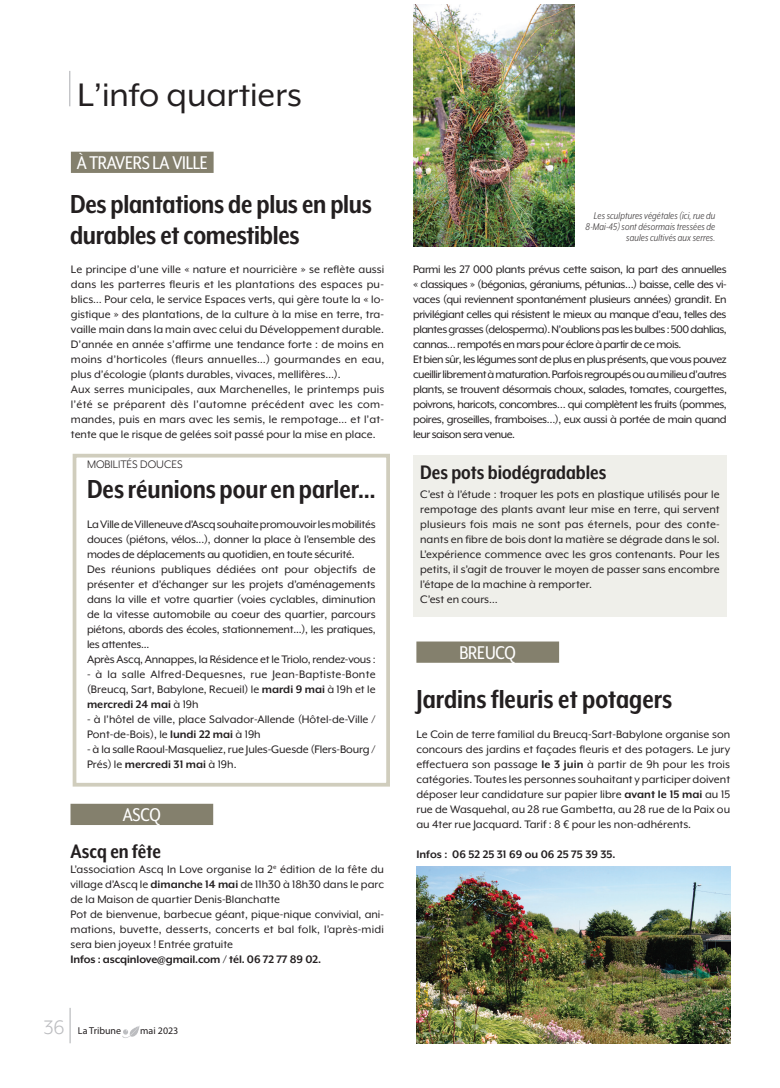
<style>
.page{position:relative;width:780px;height:1088px;background:#fff}
.page>*{position:absolute;margin:0;border:0;box-sizing:border-box;transform-origin:0 0}
.texte{font:37.5px "Mr Eaves XL Mod OT";color:#231f20}
.texte-2{font:700 30px "Mr Eaves XL Mod Nar OT";color:#231f20}
.titre_cond{font:700 30px/31.2px "Mr Eaves XL Mod Nar OT";letter-spacing:-.01em;color:#231f20}
.surtitre_brèves{font:700 22.5px "Mr Eaves XL Mod Nar OT";color:#231f20}
.texte-3{font:700 22.5px "Mr Eaves XL Mod Nar OT";color:#231f20}
.texte-4{font:22.5px "Mr Eaves XL Mod OT";color:#bcbdc0}
.titre_quartier{font:21.25px "Mr Eaves XL Mod Nar OT";letter-spacing:-.01em;color:#fff}
.texte-5{font:12.5px/15px "Mr Eaves XL Mod OT";color:#231f20;text-align:justify}
.texte-6{font:700 12.5px "Mr Eaves XL Mod OT";letter-spacing:-.01em;color:#231f20}
.texte-7{font:12.5px "Mr Eaves XL Mod OT";letter-spacing:-.02em;color:#231f20}
.texte-8{font:12.5px "Mr Eaves XL Mod OT";color:#231f20}
.t1{font:italic 11.25px/11.2px "Mr Eaves XL Mod Nar OT";letter-spacing:.01em;color:#231f20;text-align:right}
.t2{font:10px "Myriad Pro";color:#231f20}
.s1{font-weight:700}
</style>
<div class="page">
<img style="left:122px;top:1026px;width:18px;height:12px">
<hr style="left:69px;top:71px;width:1px;height:35px;background:#bcbdc0">
<hr style="left:69px;top:1008px;width:2px;height:35px;background:#bcbdc0">
<div style="left:71px;top:152px;width:142px;height:21px;background:#84806d"></div>
<img style="left:413px;top:5px;width:161px;height:241px">
<div style="left:413px;top:455px;width:313px;height:162px;background:#efefea"></div>
<div style="left:70px;top:804px;width:143px;height:21px;background:#84806d"></div>
<div style="left:416px;top:641px;width:143px;height:22px;background:#84806d"></div>
<img style="left:416px;top:866px;width:314px;height:177px">
<div style="left:73px;top:454px;width:317px;height:332px;border:4px solid #d0cdbd"></div>
<p class="texte" style="left:77px;top:75px;width:226px">L’info quartiers</p>
<p class="titre_quartier" style="left:77px;top:152px;width:133px">À TRAVERS LA VILLE</p>
<p class="titre_cond" style="left:70px;top:188px;width:303px">Des plantations de plus en plus durables et comestibles</p>
<p class="texte-5" style="left:71px;top:261px;width:315px">Le principe d’une ville « nature et nourricière » se reflète aussi dans les parterres fleuris et les plantations des espaces pu&shy;blics… Pour cela, le service Espaces verts, qui gère toute la « lo&shy;gistique » des plantations, de la culture à la mise en terre, tra&shy;vaille main dans la main avec celui du Développement durable.<br>D’année en année s’affirme une tendance forte : de moins en moins d’horticoles (fleurs annuelles…) gourmandes en eau, plus d’écologie (plants durables, vivaces, mellifères…).</p>
<p class="texte-5" style="left:71px;top:381px;width:315px">Aux serres municipales, aux Marchenelles, le printemps puis l’été se préparent dès l’automne précédent avec les com&shy;mandes, puis en mars avec les semis, le rempotage… et l’at&shy;tente que le risque de gelées soit passé pour la mise en place.</p>
<p class="texte-8" style="left:87px;top:457px;width:97px">MOBILITÉS DOUCES</p>
<p class="texte-2" style="left:87px;top:473px;width:290px">Des réunions pour en parler…</p>
<p class="texte-5" style="left:87px;top:516px;width:290px">La Ville de Villeneuve d’Ascq souhaite promouvoir les mobilités douces (piétons, vélos...), donner la place à l’ensemble des modes de déplacements au quotidien, en toute sécurité.</p>
<p class="texte-5" style="left:87px;top:561px;width:290px">Des réunions publiques dédiées ont pour objectifs de présenter et d’échanger sur les projets d’aménagements dans la ville et votre quartier (voies cyclables, diminution de la vitesse automobile au coeur des quartier, parcours piétons, abords des écoles, stationnement...), les pratiques, les attentes...</p>
<p class="texte-7" style="left:87px;top:652px;width:290px">Après Ascq, Annappes, la Résidence et le Triolo, rendez-vous :</p>
<p class="texte-5" style="left:87px;top:666px;width:290px">- à la salle Alfred-Dequesnes, rue Jean-Baptiste-Bonte (Breucq, Sart, Babylone, Recueil) le <span class="s1">mardi 9 mai</span> à 19h et le <span class="s1">mercredi 24 mai</span> à 19h</p>
<p class="texte-5" style="left:87px;top:711px;width:290px">- à l’hôtel de ville, place Salvador-Allende (Hôtel-de-Ville /<br>Pont-de-Bois), le <span class="s1">lundi 22 mai</span> à 19h</p>
<p class="texte-5" style="left:87px;top:741px;width:290px">- à la salle Raoul-Masqueliez, rue Jules-Guesde (Flers-Bourg /<br>Prés) le <span class="s1">mercredi 31 mai</span> à 19h.</p>
<p class="titre_quartier" style="left:123px;top:804px;width:40px">ASCQ</p>
<p class="texte-3" style="left:70px;top:839px;width:92px">Ascq en fête</p>
<p class="texte-5" style="left:70px;top:861px;width:315px">L’association Ascq In Love organise la 2<sup>e</sup> édition de la fête du village d’Ascq le <span class="s1">dimanche 14 mai</span> de 11h30 à 18h30 dans le parc de la Maison de quartier Denis-Blanchatte</p>
<p class="texte-5" style="left:70px;top:906px;width:315px">Pot de bienvenue, barbecue géant, pique-nique convivial, ani&shy;mations, buvette, desserts, concerts et bal folk, l’après-midi sera bien joyeux ! Entrée gratuite</p>
<p class="texte-6" style="left:70px;top:952px;width:252px">Infos : ascqinlove@gmail.com / tél. 06 72 77 89 02.</p>
<p class="texte-4" style="left:43px;top:1015px;width:23px">36</p>
<p class="t2" style="left:78px;top:1025px;width:45px">La Tribune</p>
<p class="t2" style="left:140px;top:1025px;width:40px">mai 2023</p>
<p class="t1" style="left:585px;top:210px;width:131px">Les sculptures végétales (ici, rue du<br>8-Mai-45) sont désormais tressées de saules cultivés aux serres.</p>
<p class="texte-5" style="left:413px;top:261px;width:315px">Parmi les 27 000 plants prévus cette saison, la part des annuelles « classiques » (bégonias, géraniums, pétunias…) baisse, celle des vi&shy;vaces (qui reviennent spontanément plusieurs années) grandit. En privilégiant celles qui résistent le mieux au manque d’eau, telles des plantes grasses (delosperma). N’oublions pas les bulbes : 500 dahlias, cannas… rempotés en mars pour éclore à partir de ce mois.</p>
<p class="texte-5" style="left:413px;top:351px;width:315px">Et bien sûr, les légumes sont de plus en plus présents, que vous pouvez cueillir librement à maturation. Parfois regroupés ou au milieu d’autres plants, se trouvent désormais choux, salades, tomates, courgettes, poivrons, haricots, concombres… qui complètent les fruits (pommes, poires, groseilles, framboises…), eux aussi à portée de main quand leur saison sera venue.</p>
<p class="surtitre_brèves" style="left:420px;top:460px;width:188px">Des pots biodégradables</p>
<p class="texte-5" style="left:420px;top:486px;width:301px">C’est à l’étude : troquer les pots en plastique utilisés pour le rempotage des plants avant leur mise en terre, qui servent plusieurs fois mais ne sont pas éternels, pour des conte&shy;nants en fibre de bois dont la matière se dégrade dans le sol.<br>L’expérience commence avec les gros contenants. Pour les petits, il s’agit de trouver le moyen de passer sans encombre l’étape de la machine à remporter.</p>
<p class="texte-5" style="left:420px;top:591px;width:79px">C’est en cours…</p>
<p class="titre_quartier" style="left:459px;top:642px;width:58px">BREUCQ</p>
<p class="texte-2" style="left:416px;top:683px;width:257px">Jardins fleuris et potagers</p>
<p class="texte-5" style="left:416px;top:726px;width:315px">Le Coin de terre familial du Breucq-Sart-Babylone organise son concours des jardins et façades fleuris et des potagers. Le jury effectuera son passage <span class="s1">le 3 juin</span> à partir de 9h pour les trois catégories. Toutes les personnes souhaitant y participer doivent déposer leur candidature sur papier libre <span class="s1">avant le 15 mai</span> au 15 rue de Wasquehal, au 28 rue Gambetta, au 28 rue de la Paix ou au 4ter rue Jacquard. Tarif : 8 € pour les non-adhérents.</p>
<p class="texte-6" style="left:416px;top:847px;width:201px">Infos : 06 52 25 31 69 ou 06 25 75 39 35.</p>
</div>
